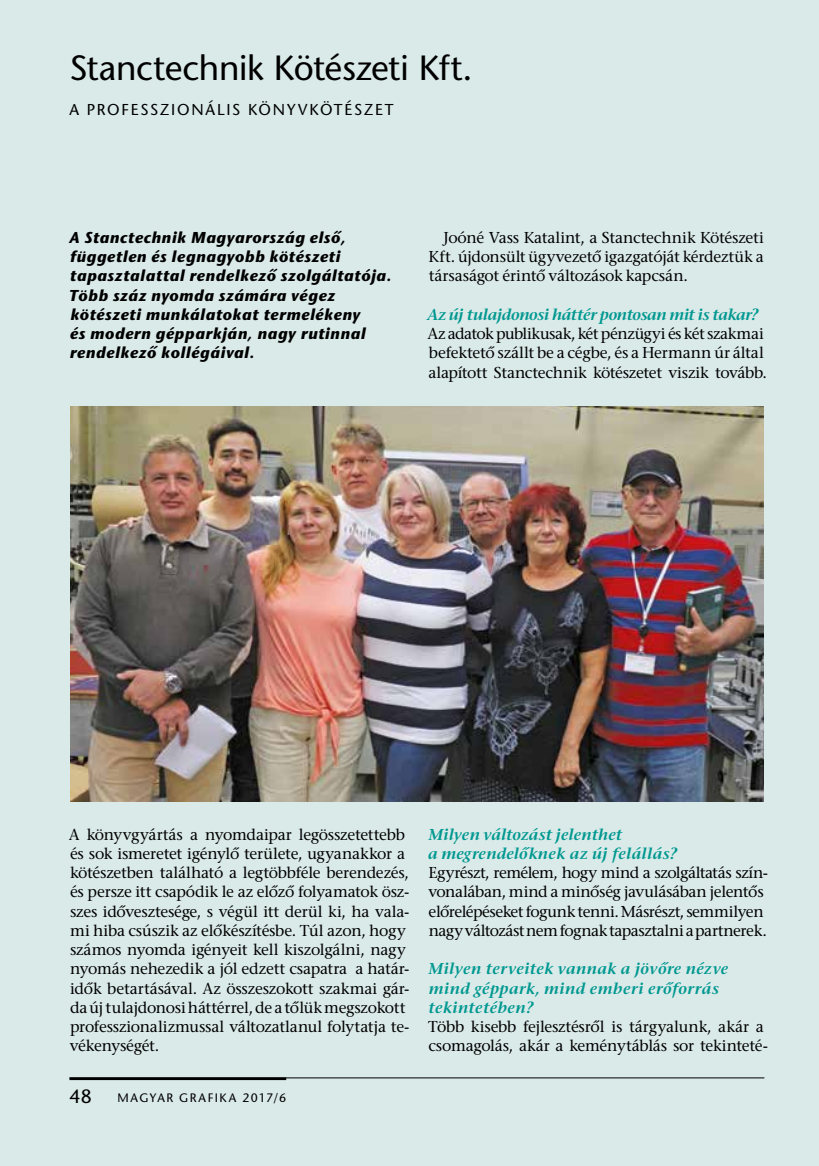
<style>
.page{position:relative;width:819px;height:1166px;background:#daeae9}
.page>*{position:absolute;margin:0;border:0;box-sizing:border-box;transform-origin:0 0}
.t1{font:35px "ITC Stone Sans";letter-spacing:-.01em;color:#000}
.t2{font:19.25px "ITC Stone Sans";color:#000}
.t3{font:15.75px/19.2px "ITC Stone Serif";letter-spacing:-.015em;color:#000}
.t4{font:italic 700 15.75px/19.2px "ITC Stone Sans";letter-spacing:.04em;color:#000}
.t5{font:italic 600 15.75px/19.2px "ITC Stone Serif";letter-spacing:.01em;color:#009890}
.t6{font:italic 600 15.75px "ITC Stone Serif";letter-spacing:-.025em;color:#009890}
.t7{font:15.75px "ITC Stone Sans";letter-spacing:.115em;color:#000}
.t8{font:12.25px "ITC Stone Sans";letter-spacing:.12em;color:#000}
</style>
<div class="page">
<hr style="left:69px;top:1077px;width:695px;height:1px;background:#000">
<hr style="left:69px;top:1077px;width:217px;height:3px;background:#000">
<img style="left:70px;top:406px;width:693px;height:395px">
<h1 class="t1" style="left:69px;top:49px;width:404px">Stanctechnik Kötészeti Kft.</h1>
<p class="t7" style="left:69px;top:101px;width:326px">A PROFESSZIONÁLIS KÖNYVKÖTÉSZET</p>
<p class="t4" style="left:69px;top:230px;width:324px">A Stanctechnik Magyarország első, független és legnagyobb kötészeti tapasztalattal rendelkező szolgáltatója.<br>Több száz nyomda számára végez kötészeti munkálatokat termelékeny<br>és modern gépparkján, nagy rutinnal rendelkező kollégáival.</p>
<p class="t3" style="left:428px;top:230px;width:337px;text-align:justify;text-indent:15px">Joóné Vass Katalint, a Stanctechnik Kötészeti Kft. újdonsült ügyvezető igazgatóját kérdeztük a társaságot érintő változások kapcsán.</p>
<p class="t6" style="left:427px;top:306px;width:333px">Az új tulajdonosi háttér pontosan mit is takar?</p>
<p class="t3" style="left:427px;top:326px;width:341px">Az adatok publikusak, két pénzügyi és két szakmai befektető szállt be a cégbe, és a Hermann úr által alapított Stanctechnik kötészetet viszik tovább.</p>
<p class="t3" style="left:69px;top:827px;width:342px">A könyvgyártás a nyomdaipar legösszetettebb és sok ismeretet igénylő területe, ugyanakkor a kötészetben található a legtöbbféle berendezés, és persze itt csapódik le az előző folyamatok ös - szes idővesztesége, s végül itt derül ki, ha vala&shy;mi hiba csúszik az előkészítésbe. Túl azon, hogy számos nyomda igényeit kell kiszolgálni, nagy nyomás nehezedik a jól edzett csapatra a határ&shy;idők betartásával. Az összeszokott szakmai gár&shy;da új tulajdonosi háttérrel, de a tőlük megszokott professzionalizmussal változatlanul folytatja te&shy;vékenységét.</p>
<p class="t2" style="left:69px;top:1085px;width:24px">48</p>
<p class="t8" style="left:118px;top:1091px;width:170px">MAGYAR GRAFIKA 2017/6</p>
<p class="t5" style="left:428px;top:827px;width:250px">Milyen változást jelenthet<br>a megrendelőknek az új felállás?</p>
<p class="t3" style="left:428px;top:865px;width:341px">Egyrészt, remélem, hogy mind a szolgáltatás szín&shy;vonalában, mind a minőség javulásában jelentős előrelépéseket fogunk tenni. Másrészt, semmilyen nagy változást nem fognak tapasztalni a partnerek.</p>
<p class="t5" style="left:428px;top:961px;width:301px">Milyen terveitek vannak a jövőre nézve mind géppark, mind emberi erőforrás tekintetében?</p>
<p class="t3" style="left:428px;top:1019px;width:341px">Több kisebb fejlesztésről is tárgyalunk, akár a csomagolás, akár a keménytáblás sor tekinteté-</p>
</div>
